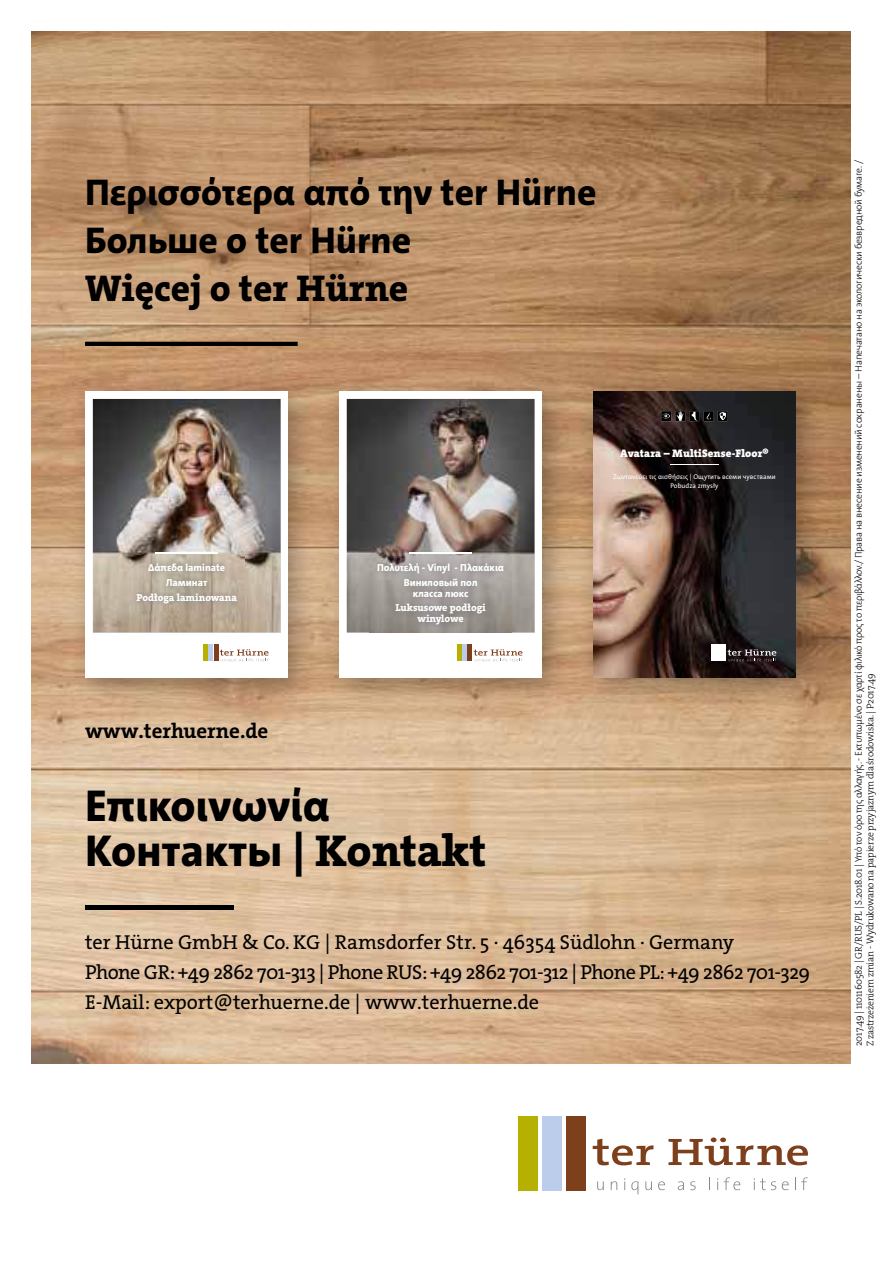
<style>
.page{position:relative;width:893px;height:1263px;background:#fff}
.page>*{position:absolute;margin:0;border:0;box-sizing:border-box;transform-origin:0 0}
.t1{font:45px/45px "The Sans LP8 Ex Bld";color:#000}
.t2{font:37.5px/48px "The Sans LP8 Ex Bld";color:#000}
.t3{font:37.5px "The Serif HP8 Ex Bld";color:#000}
.t4{font:21px "The Serif HP7 Bld";color:#000}
.t5{font:20.25px/30px "The Serif HP5 Plain";color:#000}
.t6{font:10.95px "The Serif HP9 Blk";letter-spacing:.01em;color:#fff}
.t7{font:10.2px/14.7px "The Sans LP8 Ex Bld";color:#fff;text-align:center}
.t8{font:10.2px/10.8px "The Serif HP8 Ex Bld";color:#fff;text-align:center}
.t9{font:9.75px "The Sans LP3 Lig";letter-spacing:-.02em;color:#000}
.t10{font:9.75px "The Serif HP3 Lig";letter-spacing:-.02em;color:#000}
.t11{font:6.9px/9.4px "The Sans LP5 Plain";letter-spacing:.01em;color:#fff;text-align:center}
.s1{font-family:"The Serif HP8 Ex Bld"}
.s2{font-family:"The Serif HP3 Lig"}
</style>
<div class="page">
<img style="left:32px;top:32px;width:818px;height:1031px">
<hr style="left:85px;top:905px;width:149px;height:4px;background:#000">
<hr style="left:85px;top:342px;width:213px;height:4px;background:#000">
<svg style="left:593px;top:1138px;width:61px;height:27px"></svg>
<svg style="left:668px;top:1137px;width:140px;height:28px"></svg>
<div style="left:542px;top:1116px;width:20px;height:74px;background:#bccdeb"></div>
<div style="left:566px;top:1116px;width:19px;height:74px;background:#7e3f1d"></div>
<div style="left:519px;top:1116px;width:19px;height:74px;background:#b6b000"></div>
<svg style="left:597px;top:1181px;width:7px;height:9px"></svg>
<svg style="left:611px;top:1181px;width:6px;height:9px"></svg>
<svg style="left:631px;top:1181px;width:7px;height:13px"></svg>
<svg style="left:645px;top:1181px;width:7px;height:9px"></svg>
<svg style="left:658px;top:1181px;width:7px;height:9px"></svg>
<svg style="left:678px;top:1181px;width:6px;height:9px"></svg>
<svg style="left:690px;top:1181px;width:6px;height:9px"></svg>
<svg style="left:709px;top:1177px;width:1px;height:13px"></svg>
<svg style="left:717px;top:1177px;width:23px;height:13px"></svg>
<svg style="left:754px;top:1178px;width:22px;height:12px"></svg>
<svg style="left:782px;top:1181px;width:7px;height:9px"></svg>
<svg style="left:795px;top:1177px;width:13px;height:13px"></svg>
<div style="left:70px;top:376px;width:248px;height:332px;background:#000;opacity:.3"></div>
<div style="left:86px;top:392px;width:202px;height:286px;background:#fff"></div>
<img style="left:93px;top:399px;width:188px;height:233px">
<hr style="left:155px;top:552px;width:63px;height:2px;background:#fff">
<img style="left:129px;top:556px;width:115px;height:55px">
<div style="left:208px;top:644px;width:5px;height:17px;background:#bccdeb"></div>
<hr style="left:214px;top:644px;width:4px;height:17px;background:#7e3f1d">
<hr style="left:203px;top:644px;width:4px;height:17px;background:#b6b000">
<svg style="left:220px;top:649px;width:49px;height:13px"></svg>
<div style="left:324px;top:376px;width:248px;height:332px;background:#000;opacity:.3"></div>
<div style="left:339px;top:392px;width:203px;height:286px;background:#fff"></div>
<img style="left:347px;top:399px;width:187px;height:233px">
<hr style="left:409px;top:552px;width:63px;height:2px;background:#fff">
<img style="left:370px;top:556px;width:141px;height:76px">
<div style="left:462px;top:644px;width:5px;height:17px;background:#bccdeb"></div>
<hr style="left:468px;top:644px;width:4px;height:17px;background:#7e3f1d">
<hr style="left:457px;top:644px;width:4px;height:17px;background:#b6b000">
<svg style="left:474px;top:649px;width:48px;height:13px"></svg>
<div style="left:578px;top:376px;width:248px;height:332px;background:#000;opacity:.3"></div>
<img style="left:593px;top:392px;width:203px;height:286px">
<hr style="left:670px;top:464px;width:48px;height:1px;background:#fff">
<svg style="left:661px;top:411px;width:67px;height:10px"></svg>
<div style="left:716px;top:644px;width:5px;height:17px;background:#fff"></div>
<hr style="left:722px;top:644px;width:4px;height:17px;background:#fff">
<hr style="left:711px;top:644px;width:4px;height:17px;background:#fff">
<svg style="left:728px;top:649px;width:48px;height:13px"></svg>
<h2 class="t2" style="left:85px;top:169px;width:513px">Περισσότερα από την ter Hürne<br>Больше о ter Hürne</h2>
<h2 class="t3" style="left:85px;top:263px;width:325px">Więcej o ter Hürne</h2>
<p class="t7" style="left:148px;top:560px;width:78px">∆άπεδα laminate<br>Ламинат</p>
<p class="t8" style="left:136px;top:592px;width:102px">Podłoga laminowana</p>
<h3 class="t4" style="left:85px;top:717px;width:185px">www.terhuerne.de</h3>
<p class="t7" style="left:377px;top:560px;width:128px">Πολυτελή - Vinyl - Πλακάκια<br>Виниловый пол</p>
<p class="t7" style="left:413px;top:586px;width:57px">класса люкс</p>
<p class="t8" style="left:395px;top:602px;width:92px">Luksusowe podłogi winylowe</p>
<h1 class="t1" style="left:85px;top:783px;width:403px">Επικοινωνία<br>Контакты <span class="s1">| Kontakt</span></h1>
<p class="t6" style="left:620px;top:446px;width:150px">Avatara – MultiSense-Floor®</p>
<p class="t11" style="left:613px;top:472px;width:164px">Ζωντανεύει τις αισθήσεις | Ощутить всеми чувствами<br>Pobudza zmysły</p>
<h3 class="t5" style="left:85px;top:927px;width:727px">ter Hürne GmbH &amp; Co. KG | Ramsdorfer Str. 5 · 46354 Südlohn · Germany<br>Phone GR: +49 2862 701-313 | Phone RUS: +49 2862 701-312 | Phone PL: +49 2862 701-329<br>E-Mail: export@terhuerne.de | www.terhuerne.de</h3>
<p class="t9" style="left:852px;top:1046px;width:887px;rotate:-90deg"><span class="s2">2017.49 | 1101160582 | GR/RUS/PL | S.2018.01 |</span> Υπό τον όρο της αλλαγής. - Εκτυπωμένο σε χαρτί φιλικό προς το περιβάλλον./ Права на внесение изменений сохранены – Напечатано на экологически безвредной бумаге. <span class="s2">/</span></p>
<p class="t10" style="left:864px;top:1046px;width:374px;rotate:-90deg">Z zastrzeżeniem zmian - Wydrukowano na papierze przyjaznym dla środowiska. | P2017.49</p>
</div>
